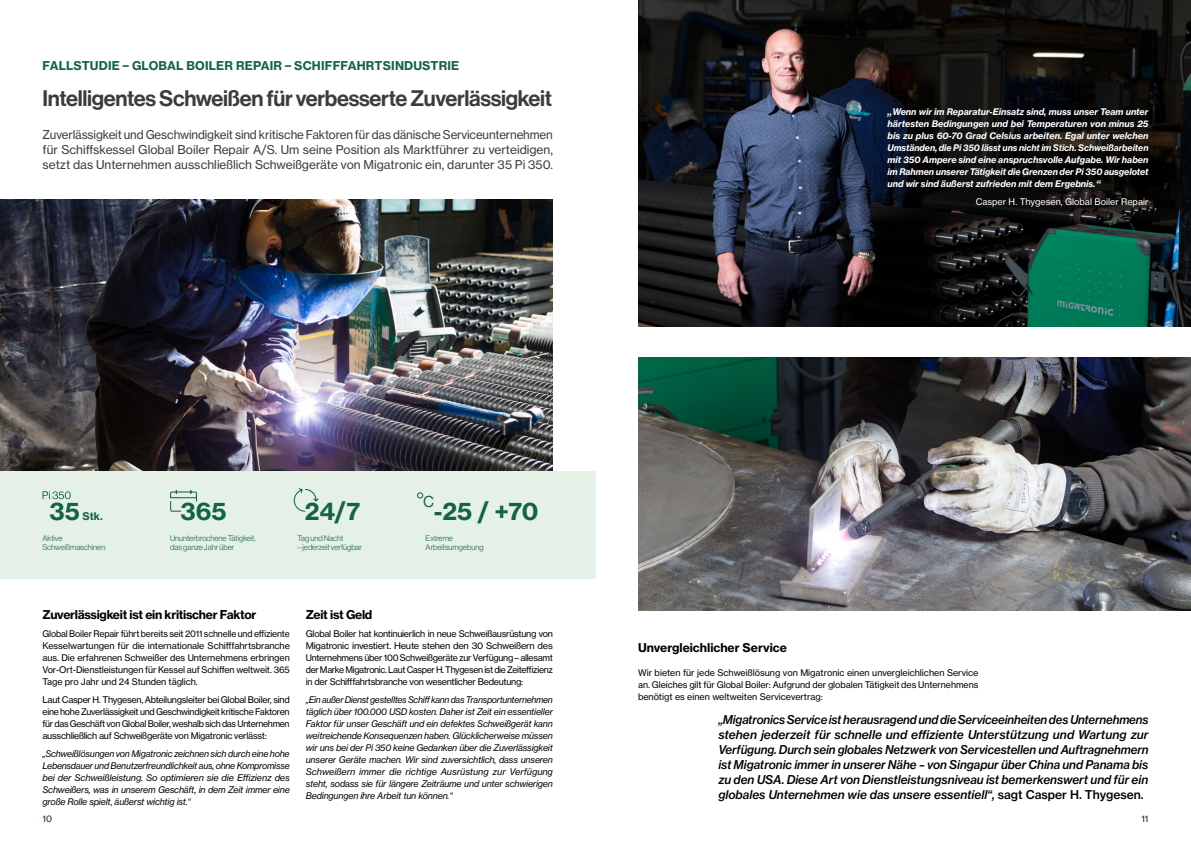
<style>
.page{position:relative;width:1191px;height:842px;background:#fff}
.page>*{position:absolute;margin:0;border:0;box-sizing:border-box;transform-origin:0 0}
.t1{font:24px "N Haas Grotesk TX Pro 75 Bd";color:#116541}
.t2{font:22px "N Haas Grotesk DS Pro 65 Md";letter-spacing:-.015em;color:#3c3c3b}
.t3{font:15.5px "N Haas Grotesk DS Pro 55 Rg";color:#116541}
.t4{font:12px/15px "N Haas Grotesk TX Pro 66 Md It";color:#000;text-align:justify}
.t5{font:12px/15px "N Haas Grotesk TX Pro 55 Rg";color:#3c3c3b;text-align:justify}
.t6{font:12px "N Haas Grotesk TX Pro 75 Bd";letter-spacing:.015em;color:#116541}
.t7{font:12px "N Haas Grotesk TX Pro 75 Bd";letter-spacing:-.025em;color:#000}
.t8{font:12px "N Haas Grotesk TX Pro 75 Bd";color:#000}
.t9{font:12px "N Haas Grotesk TX Pro 66 Md It";color:#fff}
.t10{font:10.5px "N Haas Grotesk TX Pro 75 Bd";color:#116541}
.t11{font:9px/12px "N Haas Grotesk TX Pro 55 Rg";letter-spacing:-.03em;color:#000;text-align:justify}
.t12{font:9px/12px "N Haas Grotesk TX Pro 56 It";letter-spacing:-.02em;color:#000;text-align:justify}
.t13{font:9px/12px "N Haas Grotesk TX Pro 76 Bd It";color:#fff;text-align:justify}
.t14{font:9px "N Haas Grotesk TX Pro 55 Rg";color:#fff}
.t15{font:9px "N Haas Grotesk TX Pro 55 Rg";color:#142b20}
.t16{font:8px/9px "N Haas Grotesk DS Pro 45 Lt";color:#116541}
.s1{font-family:"N Haas Grotesk TX Pro 66 Md It";font-size:12px}
.s2{font-family:"N Haas Grotesk TX Pro 65 Md"}
</style>
<div class="page">
<img style="left:638px;top:358px;width:553px;height:252px">
<img style="left:638px;top:0;width:553px;height:326px">
<img style="left:0;top:200px;width:553px;height:271px">
<div style="left:0;top:471px;width:595px;height:107px;background:#e5f1e7"></div>
<svg style="left:43px;top:491px;width:28px;height:8px"></svg>
<svg style="left:170px;top:490px;width:27px;height:22px"></svg>
<svg style="left:293px;top:488px;width:26px;height:24px"></svg>
<svg style="left:417px;top:492px;width:6px;height:6px"></svg>
<h3 class="t6" style="left:43px;top:58px;width:418px">FALLSTUDIE – GLOBAL BOILER REPAIR – SCHIFFFAHRTSINDUSTRIE</h3>
<h2 class="t2" style="left:43px;top:85px;width:511px">Intelligentes Schweißen für verbesserte Zuverlässigkeit</h2>
<p class="t5" style="left:43px;top:127px;width:512px">Zuverlässigkeit und Geschwindigkeit sind kritische Faktoren für das dänische Serviceunternehmen für Schiffskessel Global Boiler Repair A/S. Um seine Position als Marktführer zu verteidigen, setzt das Unternehmen ausschließlich Schweißgeräte von Migatronic ein, darunter 35 Pi 350.</p>
<p class="t13" style="left:887px;top:106px;width:262px"><span class="s1">„</span>Wenn wir im Reparatur-Einsatz sind, muss unser Team unter härtesten Bedingungen und bei Temperaturen von minus 25 bis zu plus 60-70 Grad Celsius arbeiten. Egal unter welchen Umständen, die Pi 350 lässt uns nicht im Stich. Schweißarbeiten mit 350 Ampere sind eine anspruchsvolle Aufgabe. Wir haben im Rahmen unserer Tätigkeit die Grenzen der Pi 350 ausgelotet und wir sind äußerst zufrieden mit dem Ergebnis.</p>
<p class="t14" style="left:975px;top:196px;width:174px">Casper H. Thygesen, Global Boiler Repair</p>
<h3 class="t9" style="left:1095px;top:178px;width:6px">“</h3>
<h3 class="t3" style="left:423px;top:492px;width:12px">C</h3>
<h1 class="t1" style="left:50px;top:496px;width:32px">35</h1>
<p class="t10" style="left:83px;top:509px;width:22px">Stk.</p>
<h1 class="t1" style="left:180px;top:496px;width:48px">365</h1>
<h1 class="t1" style="left:305px;top:496px;width:57px">24/7</h1>
<h1 class="t1" style="left:434px;top:496px;width:106px">-25 / +70</h1>
<p class="t16" style="left:43px;top:533px;width:64px">Aktive<br>Schweißmaschinen</p>
<p class="t16" style="left:170px;top:533px;width:87px">Ununterbrochene Tätigkeit, das ganze Jahr über</p>
<p class="t16" style="left:297px;top:533px;width:47px">Tag und Nacht</p>
<p class="t16" style="left:297px;top:542px;width:66px">– jederzeit verfügbar</p>
<p class="t16" style="left:425px;top:533px;width:59px">Extreme<br>Arbeitsumgebung</p>
<h3 class="t7" style="left:43px;top:607px;width:215px">Zuverlässigkeit ist ein kritischer Faktor</h3>
<p class="t11" style="left:43px;top:627px;width:249px">Global Boiler Repair führt bereits seit 2011 schnelle und effiziente Kesselwartungen für die internationale Schifffahrtsbranche aus. Die erfahrenen Schweißer des Unternehmens erbringen Vor-Ort-Dienstleistungen für Kessel auf Schiffen weltweit. 365<br>Tage pro Jahr und 24 Stunden täglich.</p>
<p class="t11" style="left:43px;top:693px;width:249px">Laut Casper H. Thygesen, Abteilungsleiter bei Global Boiler, sind eine hohe Zuverlässigkeit und Geschwindigkeit kritische Faktoren für das Geschäft von Global Boiler, weshalb sich das Unternehmen ausschließlich auf Schweißgeräte von Migatronic verlässt:</p>
<p class="t12" style="left:43px;top:747px;width:249px">„Schweißlösungen von Migatronic zeichnen sich durch eine hohe Lebensdauer und Benutzerfreundlichkeit aus, ohne Kompromisse bei der Schweißleistung. So optimieren sie die Effizienz des Schweißers, was in unserem Geschäft, in dem Zeit immer eine große Rolle spielt, äußerst wichtig ist.“</p>
<h3 class="t7" style="left:306px;top:607px;width:68px">Zeit ist Geld</h3>
<p class="t11" style="left:306px;top:627px;width:249px">Global Boiler hat kontinuierlich in neue Schweißausrüstung von Migatronic investiert. Heute stehen den 30 Schweißern des Unternehmens über 100 Schweißgeräte zur Verfügung – allesamt der Marke Migatronic. Laut Casper H. Thygesen ist die Zeiteffizienz in der Schifffahrtsbranche von wesentlicher Bedeutung:</p>
<p class="t12" style="left:306px;top:693px;width:249px">„Ein außer Dienst gestelltes Schiff kann das Transportunternehmen täglich über 100.000 USD kosten. Daher ist Zeit ein essentieller Faktor für unser Geschäft und ein defektes Schweißgerät kann weitreichende Konsequenzen haben. Glücklicherweise müssen wir uns bei der Pi 350 keine Gedanken über die Zuverlässigkeit unserer Geräte machen. Wir sind zuversichtlich, dass unseren Schweißern immer die richtige Ausrüstung zur Verfügung steht, sodass sie für längere Zeiträume und unter schwierigen Bedingungen ihre Arbeit tun können.“</p>
<h3 class="t8" style="left:638px;top:640px;width:150px">Unvergleichlicher Service</h3>
<p class="t11" style="left:638px;top:666px;width:342px">Wir bieten für jede Schweißlösung von Migatronic einen unvergleichlichen Service an. Gleiches gilt für Global Boiler: Aufgrund der globalen Tätigkeit des Unternehmens benötigt es einen weltweiten Servicevertrag:</p>
<p class="t4" style="left:718px;top:712px;width:432px">„Migatronics Service ist herausragend und die Serviceeinheiten des Unternehmens stehen jederzeit für schnelle und effiziente Unterstützung und Wartung zur Verfügung. Durch sein globales Netzwerk von Servicestellen und Auftragnehmern ist Migatronic immer in unserer Nähe – von Singapur über China und Panama bis zu den USA. Diese Art von Dienstleistungsniveau ist bemerkenswert und für ein globales Unternehmen wie das unsere essentiell“, <span class="s2">sagt Casper H. Thygesen.</span></p>
<p class="t15" style="left:43px;top:813px;width:11px">10</p>
<p class="t15" style="left:1141px;top:813px;width:9px">11</p>
</div>
